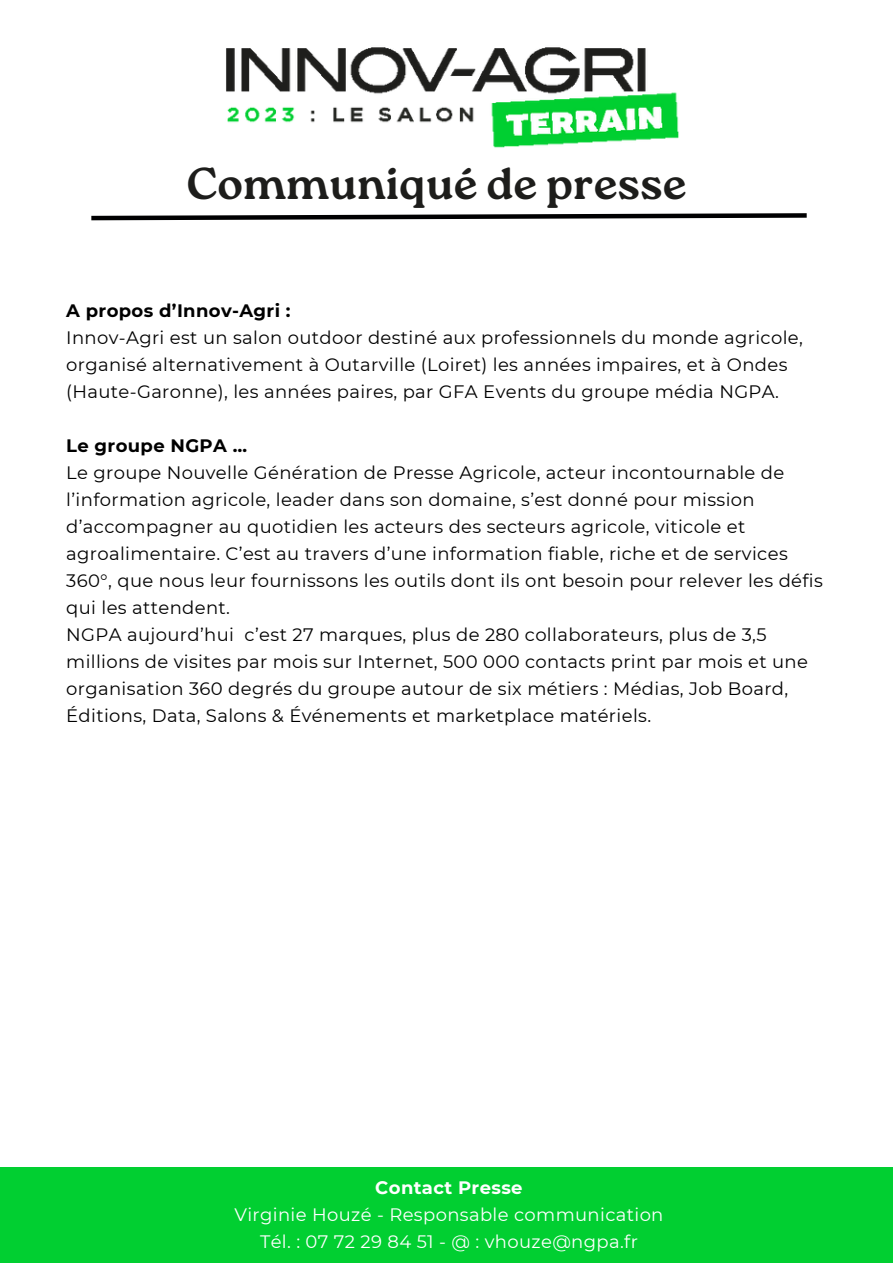
<style>
.page{position:relative;width:893px;height:1264px;background:#fff}
.page>*{position:absolute;margin:0;border:0;box-sizing:border-box;transform-origin:0 0}
.t1{font:700 44.55px "Roca One";color:#1d1d1b}
.t2{font:18px/27px "Montserrat";letter-spacing:.02em;color:#000}
.t3{font:18px "Montserrat";letter-spacing:.02em;color:#fff}
.t4{font:700 18px "Montserrat";letter-spacing:.02em;color:#000}
.t5{font:700 18px "Montserrat";letter-spacing:.02em;color:#fff}
</style>
<div class="page">
<div style="left:0;top:1167px;width:892px;height:95px;background:#01cf31"></div>
<img style="left:226px;top:47px;width:453px;height:101px">
<svg style="left:91px;top:213px;width:716px;height:8px"></svg>
<p class="t1" style="left:186px;top:157px;width:502px">Communiqué de presse</p>
<p class="t4" style="left:66px;top:300px;width:226px">A propos d’Innov-Agri :</p>
<p class="t2" style="left:66px;top:324px;width:738px">Innov-Agri est un salon outdoor destiné aux professionnels du monde agricole, organisé alternativement à Outarville (Loiret) les années impaires, et à Ondes (Haute-Garonne), les années paires, par GFA Events du groupe média NGPA.</p>
<p class="t4" style="left:66px;top:435px;width:182px">Le groupe NGPA …</p>
<p class="t2" style="left:66px;top:459px;width:758px">Le groupe Nouvelle Génération de Presse Agricole, acteur incontournable de l’information agricole, leader dans son domaine, s’est donné pour mission d’accompagner au quotidien les acteurs des secteurs agricole, viticole et agroalimentaire. C’est au travers d’une information fiable, riche et de services 360°, que nous leur fournissons les outils dont ils ont besoin pour relever les défis qui les attendent.</p>
<p class="t2" style="left:66px;top:621px;width:743px">NGPA aujourd’hui c’est 27 marques, plus de 280 collaborateurs, plus de 3,5 millions de visites par mois sur Internet, 500 000 contacts print par mois et une organisation 360 degrés du groupe autour de six métiers : Médias, Job Board, Éditions, Data, Salons &amp; Événements et marketplace matériels.</p>
<p class="t5" style="left:375px;top:1176px;width:149px">Contact Presse</p>
<p class="t3" style="left:234px;top:1203px;width:430px">Virginie Houzé - Responsable communication</p>
<p class="t3" style="left:260px;top:1230px;width:379px">Tél. : 07 72 29 84 51 - @ : vhouze@ngpa.fr</p>
</div>
